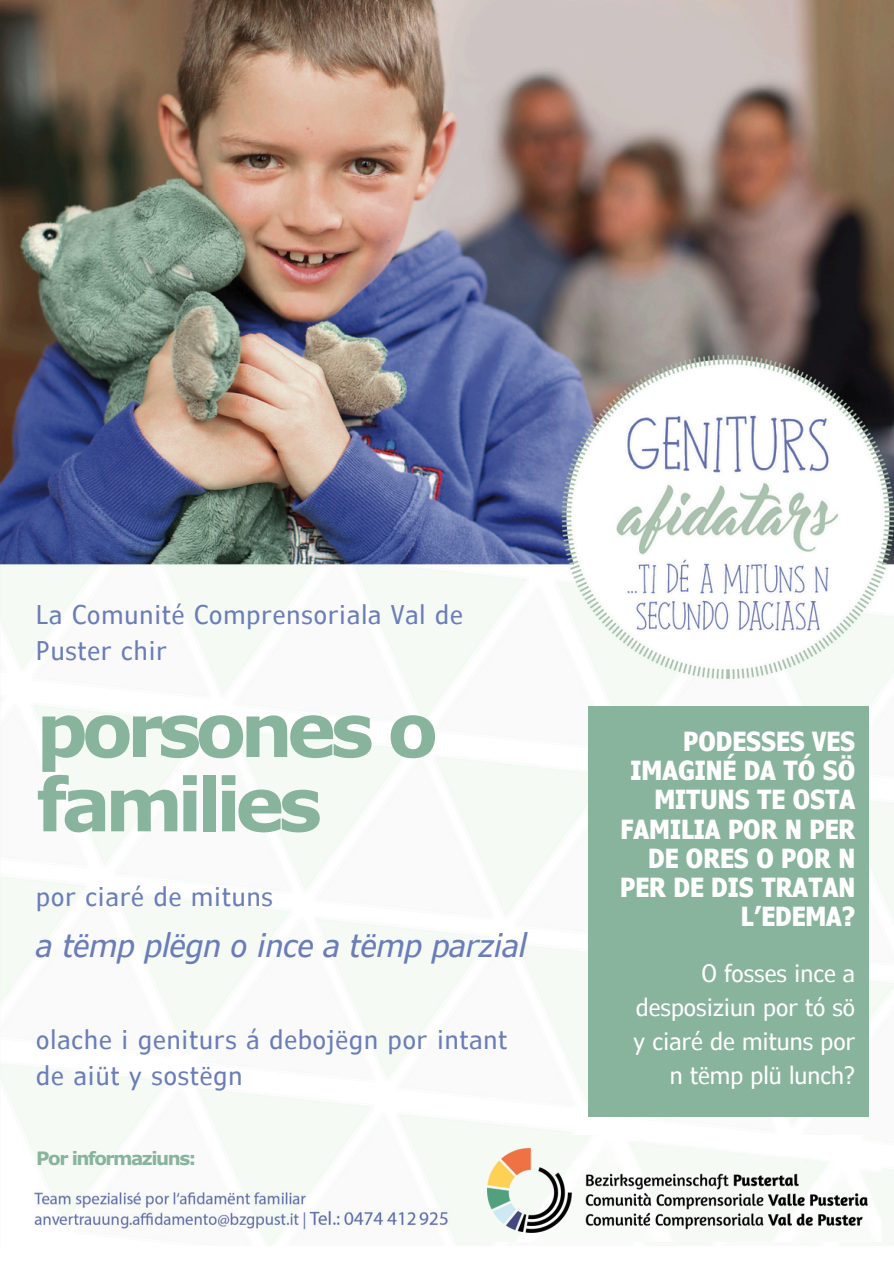
<style>
.page{position:relative;width:894px;height:1264px;background:#fff}
.page>*{position:absolute;margin:0;border:0;box-sizing:border-box;transform-origin:0 0}
.t1{font:700 73.8px/74.2px "Verdana Pro";letter-spacing:-.08em;color:#88b39c}
.t2{font:italic condensed 32.55px "Verdana Pro";color:#6b7db8}
.t3{font:700 condensed 26.25px/29.2px "Verdana Pro";color:#fff;text-align:right}
.t4{font:condensed 25.8px/36px "Verdana Pro";letter-spacing:.04em;color:#6b7db8}
.t5{font:condensed 24px/33.8px "Verdana Pro";color:#fff;text-align:right}
.t6{font:700 18.3px "Verdana Pro";letter-spacing:-.08em;color:#88b39c}
</style>
<div class="page">
<img style="left:0;top:0;width:893px;height:1245px">
<div style="left:588px;top:706px;width:280px;height:410px;background:#88b39c"></div>
<img style="left:476px;top:1135px;width:405px;height:105px">
<img style="left:487px;top:1148px;width:380px;height:84px">
<h3 class="t4" style="left:36px;top:595px;width:428px">La Comunité Comprensoriala Val de<br>Puster chir</h3>
<h4 class="t1" style="left:36px;top:690px;width:403px">porsones o families</h4>
<p class="t4" style="left:36px;top:877px;width:238px">por ciaré de mituns</p>
<p class="t2" style="left:36px;top:924px;width:491px">a tëmp plëgn o ince a tëmp parzial</p>
<p class="t4" style="left:36px;top:1020px;width:472px">olache i geniturs á debojëgn por intant de aiüt y sostëgn</p>
<h4 class="t6" style="left:36px;top:1146px;width:161px">Por informaziuns:</h4>
<h2 class="t3" style="left:620px;top:725px;width:236px">PODESSES VES<br>IMAGINÉ DA TÓ SÖ<br>MITUNS TE OSTA<br>FAMILIA POR N PER<br>DE ORES O POR N<br>PER DE DIS TRATAN<br>L’EDEMA?</h2>
<h4 class="t5" style="left:633px;top:955px;width:223px">O fosses ince a desposiziun por tó sö y ciaré de mituns por n tëmp plü lunch?</h4>
</div>
